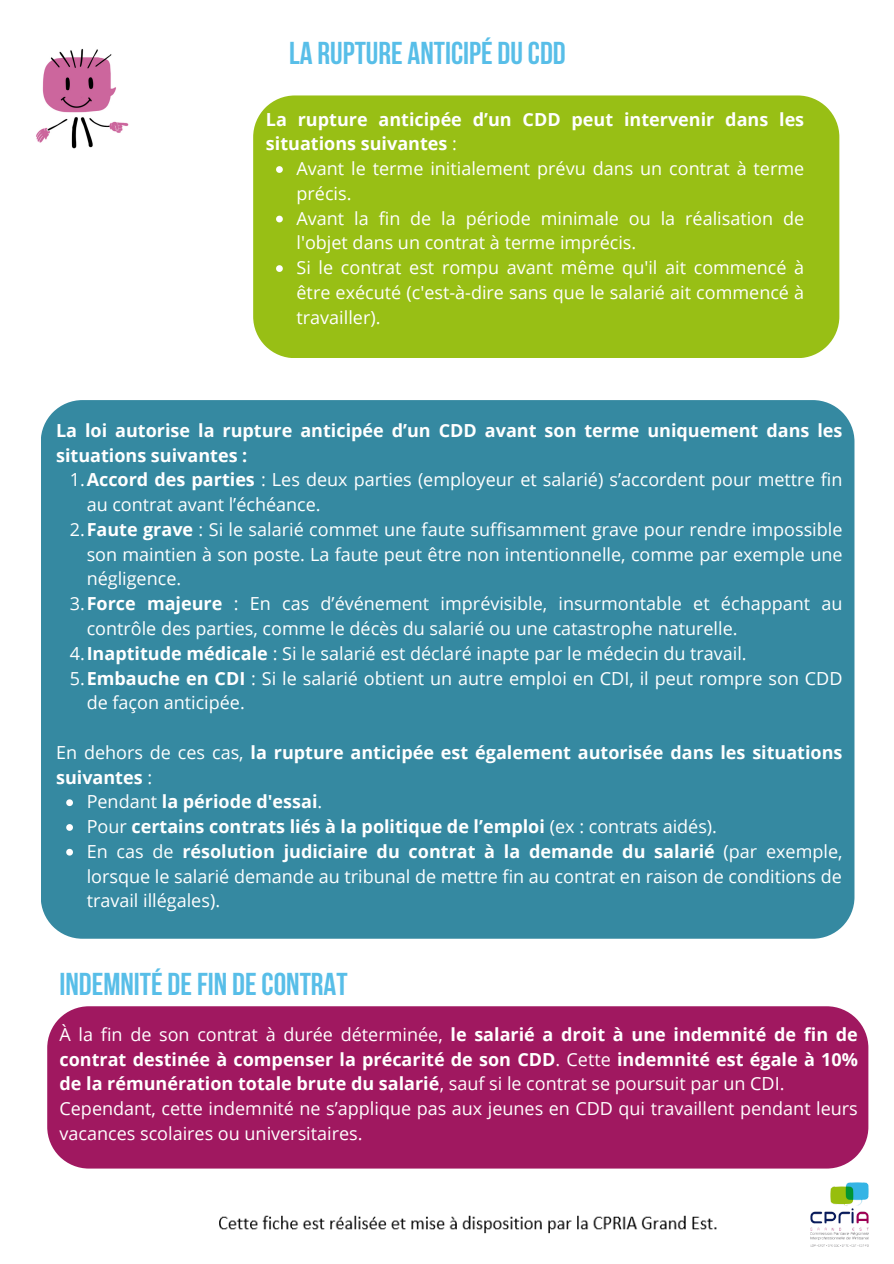
<style>
.page{position:relative;width:894px;height:1264px;background:#fff}
.page>*{position:absolute;margin:0;border:0;box-sizing:border-box;transform-origin:0 0}
.t1{font:700 31.5px "Bebas Neue";color:#58bee8}
.t2{font:18px/24.8px "Open Sans";color:#fff}
.t3{font:700 18px/24.8px "Open Sans";color:#fff}
.s1{font-weight:400}
.s2{font-weight:700}
</style>
<div class="page">
<img style="left:219px;top:1215px;width:498px;height:19px">
<img style="left:810px;top:1182px;width:58px;height:64px">
<div style="left:253px;top:95px;width:586px;height:263px;background:#98bf15"></div>
<img style="left:36px;top:49px;width:93px;height:100px">
<div style="left:41px;top:400px;width:813px;height:538px;background:#3589a1"></div>
<div style="left:47px;top:1006px;width:821px;height:162px;background:#a01860"></div>
<svg style="left:276px;top:166px;width:7px;height:7px"></svg>
<svg style="left:276px;top:216px;width:7px;height:6px"></svg>
<svg style="left:276px;top:265px;width:7px;height:7px"></svg>
<svg style="left:66px;top:799px;width:7px;height:7px"></svg>
<svg style="left:66px;top:824px;width:7px;height:6px"></svg>
<svg style="left:66px;top:848px;width:7px;height:7px"></svg>
<p class="t1" style="left:289px;top:40px;width:278px">LA RUPTURE ANTICIPÉ DU CDD</p>
<p class="t3" style="left:266px;top:106px;width:539px">La rupture anticipée d’un CDD peut intervenir dans les situations suivantes <span class="s1">:</span></p>
<p class="t2" style="left:296px;top:156px;width:509px">Avant le terme initialement prévu dans un contrat à terme précis.</p>
<h2 class="t2" style="left:296px;top:205px;width:509px">Avant la fin de la période minimale ou la réalisation de l'objet dans un contrat à terme imprécis.</h2>
<p class="t2" style="left:296px;top:255px;width:509px;text-align:justify">Si le contrat est rompu avant même qu'il ait commencé à être exécuté (c'est-à-dire sans que le salarié ait commencé à travailler).</p>
<p class="t3" style="left:56px;top:417px;width:787px">La loi autorise la rupture anticipée d’un CDD avant son terme uniquement dans les situations suivantes :</p>
<p class="t2" style="left:87px;top:467px;width:757px;text-indent:-17px">1.<span class="s2">Accord des parties</span> : Les deux parties (employeur et salarié) s’accordent pour mettre fin au contrat avant l’échéance.</p>
<p class="t2" style="left:87px;top:516px;width:757px;text-align:justify;text-indent:-17px">2.<span class="s2">Faute grave</span> : Si le salarié commet une faute suffisamment grave pour rendre impossible son maintien à son poste. La faute peut être non intentionnelle, comme par exemple une négligence.</p>
<p class="t2" style="left:87px;top:591px;width:757px;text-indent:-17px">3.<span class="s2">Force majeure</span> : En cas d’événement imprévisible, insurmontable et échappant au contrôle des parties, comme le décès du salarié ou une catastrophe naturelle.</p>
<p class="t2" style="left:70px;top:640px;width:678px">4.<span class="s2">Inaptitude médicale</span> : Si le salarié est déclaré inapte par le médecin du travail.</p>
<p class="t2" style="left:87px;top:665px;width:757px;text-indent:-17px">5.<span class="s2">Embauche en CDI</span> : Si le salarié obtient un autre emploi en CDI, il peut rompre son CDD de façon anticipée.</p>
<p class="t3" style="left:56px;top:739px;width:787px"><span class="s1">En dehors de ces cas,</span> la rupture anticipée est également autorisée dans les situations suivantes <span class="s1">:</span></p>
<p class="t3" style="left:87px;top:789px;width:237px"><span class="s1">Pendant</span> la période d'essai<span class="s1">.</span></p>
<h1 class="t3" style="left:87px;top:813px;width:631px"><span class="s1">Pour</span> certains contrats liés à la politique de l’emploi <span class="s1">(ex : contrats aidés).</span></h1>
<p class="t2" style="left:87px;top:838px;width:757px;text-align:justify">En cas de <span class="s2">résolution judiciaire du contrat à la demande du salarié</span> (par exemple, lorsque le salarié demande au tribunal de mettre fin au contrat en raison de conditions de travail illégales).</p>
<p class="t1" style="left:59px;top:971px;width:289px">INDEMNITÉ DEFIN DE CONTRAT</p>
<p class="t3" style="left:59px;top:1021px;width:799px;text-align:justify"><span class="s1">À la fin de son contrat à durée déterminée,</span> le salarié a droit à une indemnité de fin de contrat destinée à compenser la précarité de son CDD<span class="s1">. Cette</span> indemnité est égale à 10% de la rémunération totale brute du salarié<span class="s1">, sauf si le contrat se poursuit par un CDI.</span></p>
<p class="t2" style="left:59px;top:1095px;width:799px">Cependant, cette indemnité ne s’applique pas aux jeunes en CDD qui travaillent pendant leurs vacances scolaires ou universitaires.</p>
</div>
